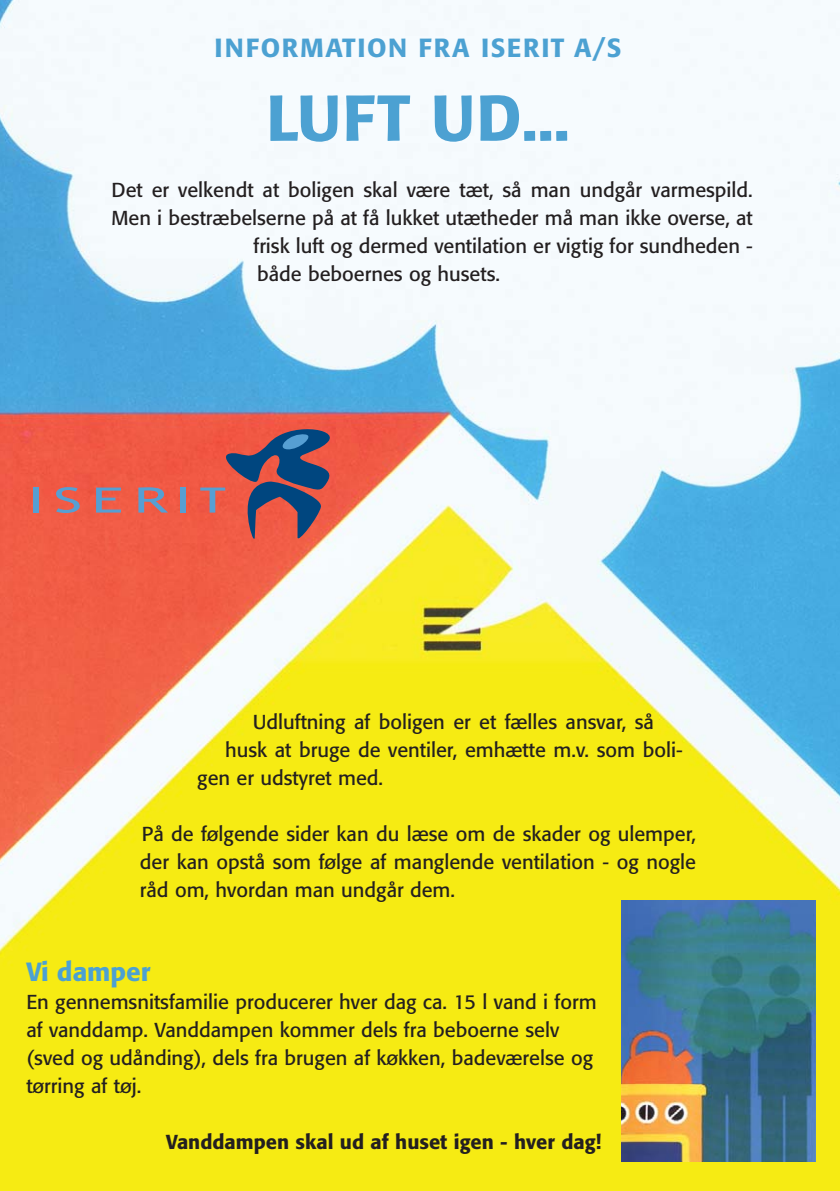
<style>
.page{position:relative;width:840px;height:1191px;background:#fff}
.page>*{position:absolute;margin:0;border:0;box-sizing:border-box;transform-origin:0 0}
.t1{font:500 64px "Formata";letter-spacing:.02em;color:#4ca1d2}
.t2{font:500 26px "Formata";letter-spacing:.06em;color:#4ca1d2}
.t3{font:500 26px "Formata";color:#4ca1d2}
.t4{font:20px/28px "Formata";color:#231f20;text-align:justify}
.t5{font:500 20px "Formata";color:#231f20}
</style>
<div class="page">
<img style="left:0;top:0;width:839px;height:1191px">
<div style="left:33px;top:487px;width:6px;height:25px;background:#569fd3"></div>
<svg style="left:56px;top:487px;width:24px;height:26px"></svg>
<svg style="left:96px;top:487px;width:25px;height:25px"></svg>
<svg style="left:138px;top:487px;width:30px;height:25px"></svg>
<div style="left:180px;top:487px;width:6px;height:25px;background:#569fd3"></div>
<svg style="left:200px;top:422px;width:139px;height:122px;background:#a7575a"></svg>
<img style="left:621px;top:900px;width:193px;height:261px">
<h2 class="t2" style="left:214px;top:36px;width:408px">INFORMATION FRA ISERIT A/S</h2>
<h1 class="t1" style="left:266px;top:90px;width:305px">LUFT UD...</h1>
<p class="t4" style="left:111px;top:177px;width:642px">Det er velkendt at boligen skal være tæt, så man undgår varmespild.</p>
<p class="t4" style="left:111px;top:205px;width:642px">Men i bestræbelserne på at få lukket utætheder må man ikke overse, at</p>
<p class="t4" style="left:253px;top:233px;width:500px">frisk luft og dermed ventilation er vigtig for sundheden -</p>
<p class="t4" style="left:257px;top:261px;width:244px">både beboernes og husets.</p>
<p class="t4" style="left:252px;top:709px;width:402px">Udluftning af boligen er et fælles ansvar, så</p>
<p class="t4" style="left:225px;top:737px;width:459px">husk at bruge de ventiler, emhætte m.v. som boli-</p>
<p class="t4" style="left:197px;top:765px;width:187px">gen er udstyret med.</p>
<p class="t4" style="left:140px;top:821px;width:557px">På de følgende sider kan du læse om de skader og ulemper, der kan opstå som følge af manglende ventilation - og nogle råd om, hvordan man undgår dem.</p>
<h2 class="t3" style="left:26px;top:960px;width:126px">Vi damper</h2>
<p class="t4" style="left:26px;top:989px;width:571px;text-align:left">En gennemsnitsfamilie producerer hver dag ca. 15 l vand i form af vanddamp. Vanddampen kommer dels fra beboerne selv (sved og udånding), dels fra brugen af køkken, bade vær el se og tørring af tøj.</p>
<p class="t5" style="left:166px;top:1133px;width:436px">Vanddampen skal ud af huset igen - hver dag!</p>
</div>
